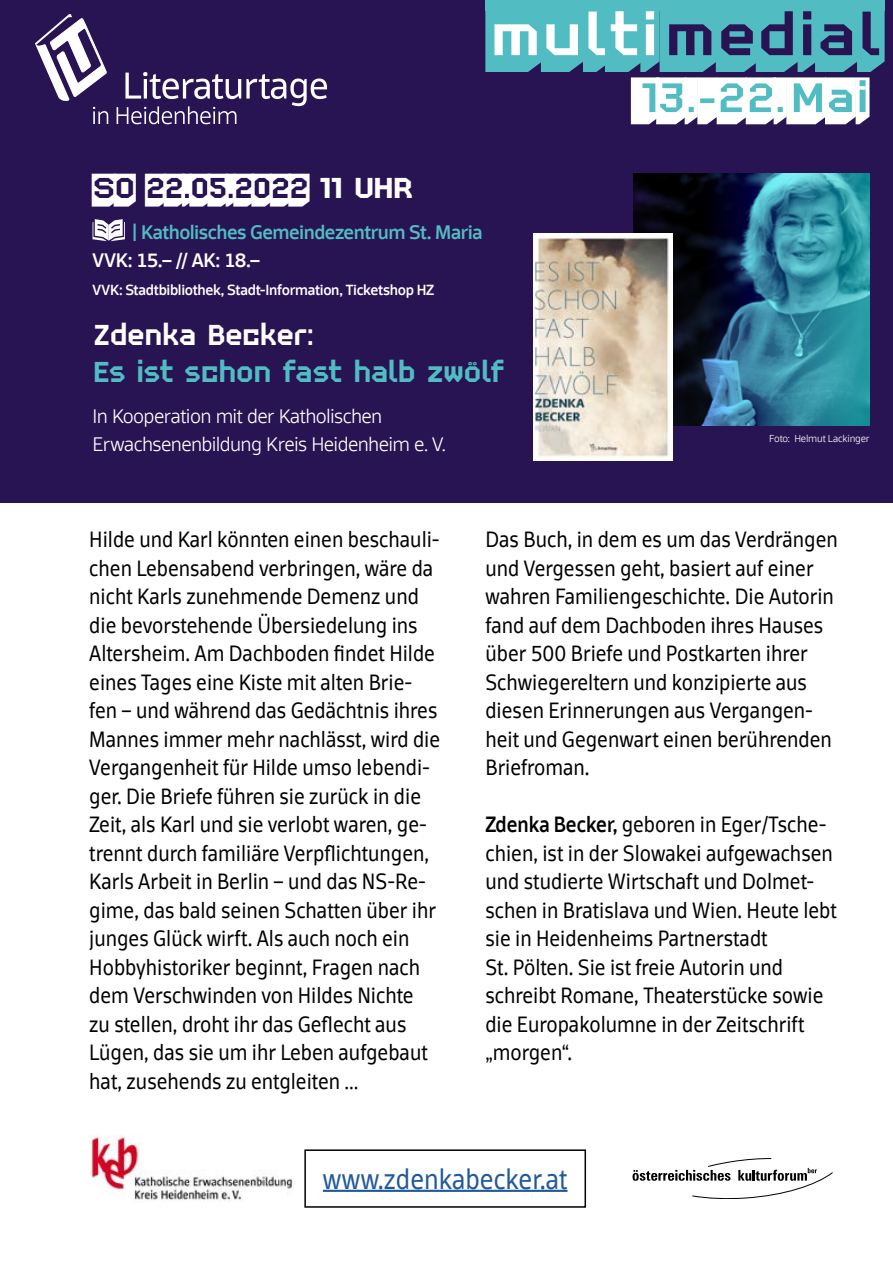
<style>
.page{position:relative;width:893px;height:1263px;background:#fff}
.page>*{position:absolute;margin:0;border:0;box-sizing:border-box;transform-origin:0 0}
.t1{font:27.9px/37.2px "RETRO 86 Regular";letter-spacing:-.07em;color:#51bdc3;scale:.9 1}
.t2{font:27.9px "RETRO 86 Medium shadow";letter-spacing:-.07em;color:#fff}
.t3{font:27px "Scuba Offc";color:#22599b;scale:.9 1}
.t4{font:21px/28.5px "Scuba Offc";color:#000;scale:.9 1}
.t5{font:300 18.6px/27.9px "Scuba Offc";letter-spacing:-.035em;color:#fff}
.t6{font:500 18.6px/27.9px "Scuba Offc";letter-spacing:-.03em;color:#51bdc3}
.t7{font:500 13.95px "Scuba Offc";letter-spacing:-.025em;color:#fff}
.t8{font:300 9.6px "Scuba Offc";letter-spacing:-.02em;color:#fff}
.s1{font-family:"RETRO 86 Medium"}
.s2{color:#fff}
.s3{font-weight:500}
</style>
<div class="page">
<div style="left:0;top:0;width:893px;height:502px;background:#291453"></div>
<svg style="left:117px;top:72px;width:210px;height:52px"></svg>
<svg style="left:35px;top:14px;width:73px;height:110px"></svg>
<svg style="left:93px;top:219px;width:32px;height:22px"></svg>
<svg style="left:485px;top:11px;width:400px;height:113px"></svg>
<div style="left:485px;top:0;width:400px;height:11px;background:#51bdc3"></div>
<img style="left:634px;top:173px;width:236px;height:252px">
<img style="left:534px;top:234px;width:138px;height:227px">
<hr style="left:323px;top:1190px;width:244px;height:2px;background:#22599b">
<div style="left:304px;top:1149px;width:282px;height:59px;border:2px solid #000"></div>
<img style="left:89px;top:1134px;width:204px;height:68px">
<svg style="left:632px;top:1158px;width:201px;height:41px"></svg>
<p class="t2" style="left:93px;top:172px;width:323px">SO 22.05.2022 <span class="s1">11 UHR</span></p>
<p class="t6" style="left:93px;top:218px;width:392px;text-indent:40px">| Katholisches Gemeindezentrum St. Maria<br><span class="s2">VVK: 15.– // AK: 18.–</span></p>
<p class="t7" style="left:93px;top:281px;width:343px">VVK: Stadtbibliothek, Stadt-Information, Ticketshop HZ</p>
<p class="t1" style="left:93px;top:318px;width:460px"><span class="s2">Zdenka Becker:<br></span>Es ist schon fast halb zwölf</p>
<p class="t5" style="left:93px;top:402px;width:355px">In Kooperation mit der Katholischen<br>Erwachsenenbildung Kreis Heidenheim e. V.</p>
<p class="t8" style="left:769px;top:433px;width:102px">Foto: Helmut Lackinger</p>
<p class="t4" style="left:89px;top:525px;width:391px">Hilde und Karl könnten einen beschauli&shy;chen Lebensabend verbringen, wäre da nicht Karls zunehmende Demenz und die bevorstehende Übersiedelung ins Altersheim. Am Dachboden findet Hilde eines Tages eine Kiste mit alten Brie&shy;fen – und während das Gedächtnis ihres Mannes immer mehr nachlässt, wird die Vergangenheit für Hilde umso lebendi&shy;ger. Die Briefe führen sie zurück in die Zeit, als Karl und sie verlobt waren, ge&shy;trennt durch familiäre Verpflichtungen, Karls Arbeit in Berlin – und das NS-Re&shy;gime, das bald seinen Schatten über ihr junges Glück wirft. Als auch noch ein Hobbyhistoriker beginnt, Fragen nach dem Verschwinden von Hildes Nichte<br>zu stellen, droht ihr das Geflecht aus Lügen, das sie um ihr Leben aufgebaut hat, zusehends zu entgleiten …</p>
<p class="t4" style="left:485px;top:525px;width:393px">Das Buch, in dem es um das Verdrängen und Vergessen geht, basiert auf einer wahren Familiengeschichte. Die Autorin fand auf dem Dachboden ihres Hauses über 500 Briefe und Postkarten ihrer Schwiegereltern und konzipierte aus diesen Erinnerungen aus Vergangen&shy;heit und Gegenwart einen berührenden Briefroman.</p>
<p class="t4" style="left:485px;top:810px;width:392px"><span class="s3">Zdenka Becker,</span> geboren in Eger/Tsche&shy;chien, ist in der Slowakei aufgewachsen und studierte Wirtschaft und Dolmet&shy;schen in Bratislava und Wien. Heute lebt sie in Heidenheims Partnerstadt<br>St. Pölten. Sie ist freie Autorin und schreibt Romane, Theaterstücke sowie die Europakolumne in der Zeitschrift „morgen“.</p>
<p class="t3" style="left:323px;top:1163px;width:273px">www.zdenkabecker.at</p>
</div>
